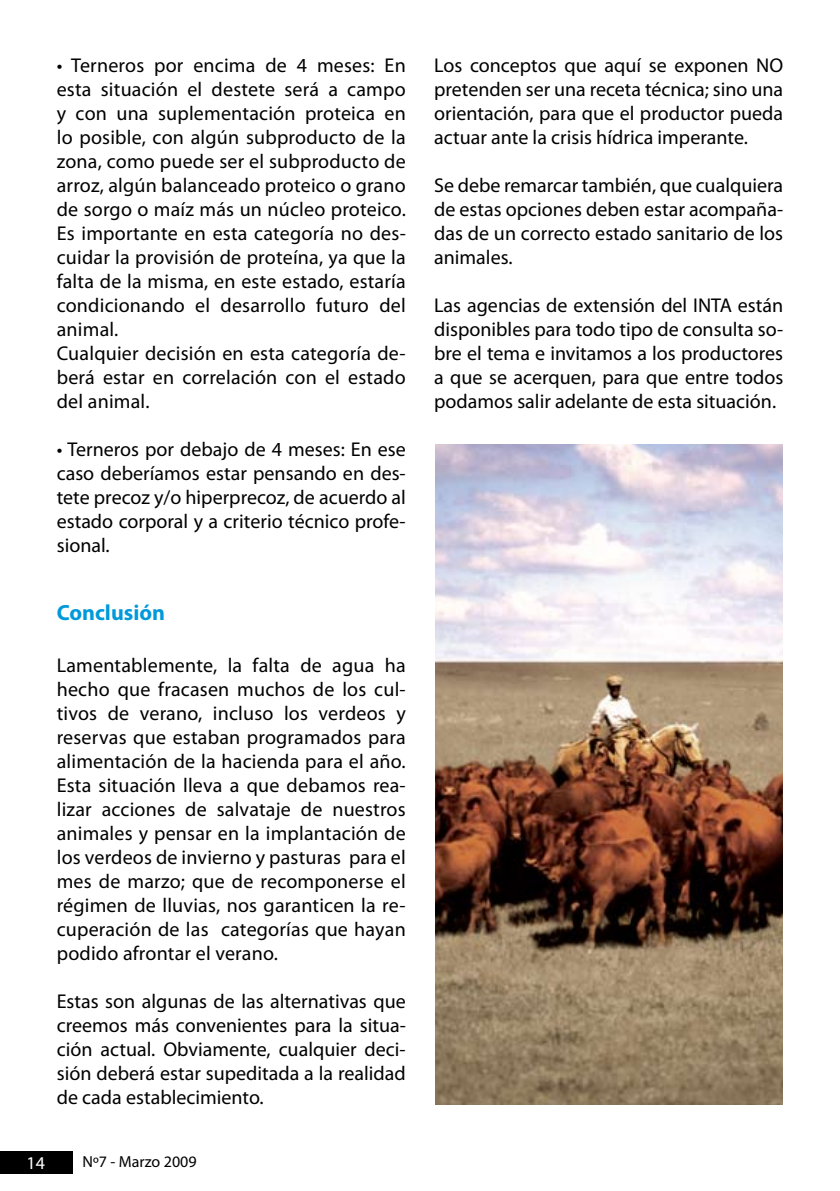
<style>
.page{position:relative;width:840px;height:1191px;background:#fff}
.page>*{position:absolute;margin:0;border:0;box-sizing:border-box;transform-origin:0 0}
.t1{font:700 22px "Myriad Pro";color:#0099da}
.t2{font:20px/24px "Myriad Pro";letter-spacing:.01em;color:#000;text-align:justify}
.t3{font:18px "Myriad Pro";color:#fff}
.t4{font:16px "Myriad Pro";color:#000}
</style>
<div class="page">
<div style="left:0;top:1151px;width:73px;height:22px;background:#000"></div>
<img style="left:435px;top:444px;width:346px;height:661px">
<p class="t2" style="left:57px;top:53px;width:350px;text-align:left">• Terneros por encima de 4 meses: En esta situación el destete será a campo y con una suplementación proteica en lo posible, con algún subproducto de la zona, como puede ser el subproducto de arroz, algún balanceado proteico o grano de sorgo o maíz más un núcleo proteico.<br>Es importante en esta categoría no des&shy;cuidar la provisión de proteína, ya que la falta de la misma, en este estado, estaría condicionando el desarrollo futuro del animal.<br>Cualquier decisión en esta categoría de&shy;berá estar en correlación con el estado del animal.</p>
<p class="t2" style="left:57px;top:437px;width:350px">• Terneros por debajo de 4 meses: En ese caso deberíamos estar pensando en des&shy;tete precoz y/o hiperprecoz, de acuerdo al estado corporal y a criterio técnico profe&shy;sional.</p>
<p class="t1" style="left:57px;top:598px;width:110px">Conclusión</p>
<p class="t2" style="left:57px;top:653px;width:350px">Lamentablemente, la falta de agua ha hecho que fracasen muchos de los cul&shy;tivos de verano, incluso los verdeos y reservas que estaban programados para alimentación de la hacienda para el año.<br>Esta situación lleva a que debamos rea&shy;lizar acciones de salvataje de nuestros animales y pensar en la implantación de los verdeos de invierno y pasturas para el mes de marzo; que de recomponerse el régimen de lluvias, nos garanticen la re&shy;cuperación de las categorías que hayan podido afrontar el verano.</p>
<p class="t2" style="left:57px;top:989px;width:350px">Estas son algunas de las alternativas que creemos más convenientes para la situa&shy;ción actual. Obviamente, cualquier deci&shy;sión deberá estar supeditada a la realidad de cada establecimiento.</p>
<p class="t3" style="left:26px;top:1151px;width:20px">14</p>
<p class="t4" style="left:83px;top:1151px;width:115px">Nº7 - Marzo 2009</p>
<p class="t2" style="left:434px;top:53px;width:350px">Los conceptos que aquí se exponen NO pretenden ser una receta técnica; sino una orientación, para que el productor pueda actuar ante la crisis hídrica imperante.</p>
<p class="t2" style="left:434px;top:173px;width:350px">Se debe remarcar también, que cualquiera de estas opciones deben estar acompaña&shy;das de un correcto estado sanitario de los animales.</p>
<p class="t2" style="left:434px;top:293px;width:350px">Las agencias de extensión del INTA están disponibles para todo tipo de consulta so&shy;bre el tema e invitamos a los productores a que se acerquen, para que entre todos podamos salir adelante de esta situación.</p>
</div>
